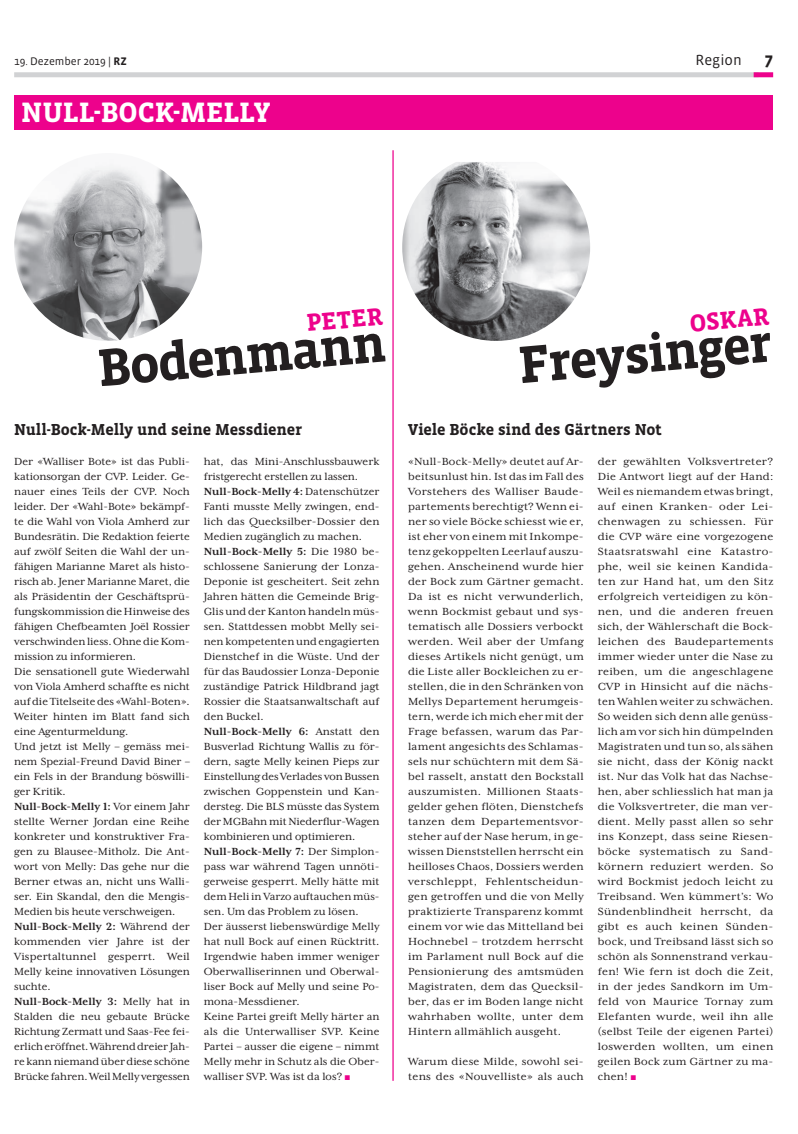
<style>
.page{position:relative;width:798px;height:1134px;background:#fff}
.page>*{position:absolute;margin:0;border:0;box-sizing:border-box;transform-origin:0 0}
.t1{font:700 53.75px "Vista Slab OT";color:#231f20}
.t2{font:700 28.75px "Vista Slab OT";letter-spacing:-.005em;color:#fff}
.t3{font:700 25px "Vista Slab OT";color:#ed028c}
.t4{font:700 17.5px "Vista Sans OT";color:#231f20}
.t5{font:700 16.25px "Vista Slab OT";letter-spacing:-.005em;color:#231f20}
.t6{font:15px "Vista Sans OT";color:#231f20}
.t7{font:11.88px/15px "Mrs Eaves XL Serif OT";color:#231f20}
.t8{font:11.88px/15px "Mrs Eaves XL Serif OT";color:#231f20;text-align:justify;scale:1.04 1}
.t9{font:11.88px/15px "Mrs Eaves XL Serif OT";letter-spacing:.02em;color:#231f20}
.t10{font:11.25px "Vista Sans OT";color:#231f20}
.s1{font-weight:700}
.s2{color:#ed028c}
</style>
<div class="page">
<div style="left:14px;top:72px;width:744px;height:5px;background:#d1d2d4"></div>
<div style="left:753px;top:72px;width:19px;height:5px;background:#ed028c"></div>
<hr style="left:392px;top:150px;width:1px;height:931px;background:#ed028c">
<img style="left:402px;top:162px;width:188px;height:179px">
<img style="left:14px;top:153px;width:188px;height:188px;border-radius:94px">
<div style="left:14px;top:96px;width:758px;height:34px;background:#ed028c"></div>
<p class="t10" style="left:14px;top:55px;width:114px">19. Dezember 2019 | <span class="s1">RZ</span></p>
<p class="t6" style="left:695px;top:52px;width:48px">Region</p>
<h3 class="t4" style="left:764px;top:50px;width:10px">7</h3>
<h2 class="t2" style="left:21px;top:98px;width:250px">NULL-BOCK-MELLY</h2>
<h3 class="t3" style="left:305px;top:310px;width:78px;rotate:-5deg">PETER</h3>
<h1 class="t1" style="left:95px;top:341px;width:290px;rotate:-5deg">Bodenmann</h1>
<h3 class="t5" style="left:14px;top:422px;width:289px">Null-Bock-Melly und seine Messdiener</h3>
<p class="t7" style="left:14px;top:454px;width:177px">Der «Walliser Bote» ist das Publi&shy;kationsorgan der CVP. Leider. Ge&shy;nauer eines Teils der CVP. Noch leider. Der «Wahl-Bote» bekämpf&shy;te die Wahl von Viola Amherd zur<br>Bundesrätin. Die Redaktion feierte auf zwölf Seiten die Wahl der un&shy;fähigen Marianne Maret als histo&shy;risch ab. Jener Marianne Maret, die als Präsidentin der Geschäftsprü&shy;fungskommission die Hinweise des fähigen Chefbeamten Joël Rossier verschwinden liess. Ohne die Kom&shy;mission zu informieren.<br>Die sensationell gute Wiederwahl von Viola Amherd schaffte es nicht auf die Titelseite des «Wahl-Boten».<br>Weiter hinten im Blatt fand sich eine Agenturmeldung.<br>Und jetzt ist Melly – gemäss mei&shy;nem Spezial-Freund David Biner – ein Fels in der Brandung böswilli&shy;ger Kritik.<br><span class="s1">Null-Bock-Melly 1:</span> Vor einem Jahr stellte Werner Jordan eine Reihe konkreter und konstruktiver Fra&shy;gen zu Blausee-Mitholz. Die Ant&shy;wort von Melly: Das gehe nur die<br>Berner etwas an, nicht uns Walli&shy;ser. Ein Skandal, den die Mengis-<br>Medien bis heute verschweigen.<br><span class="s1">Null-Bock-Melly 2:</span> Während der kommenden vier Jahre ist der<br>Vispertaltunnel gesperrt. Weil<br>Melly keine innovativen Lösungen suchte.<br><span class="s1">Null-Bock-Melly 3:</span> Melly hat in<br>Stalden die neu gebaute Brücke<br>Richtung Zermatt und Saas-Fee fei&shy;erlich eröffnet. Während dreier Jah&shy;re kann niemand über diese schöne<br>Brücke fahren. Weil Melly vergessen</p>
<p class="t7" style="left:204px;top:454px;width:177px">hat, das Mini-Anschlussbauwerk fristgerecht erstellen zu lassen.<br><span class="s1">Null-Bock-Melly 4:</span> Datenschützer<br>Fanti musste Melly zwingen, end&shy;lich das Quecksilber-Dossier den<br>Medien zugänglich zu machen.<br><span class="s1">Null-Bock-Melly 5:</span> Die 1980 be&shy;schlossene Sanierung der Lonza-<br>Deponie ist gescheitert. Seit zehn<br>Jahren hätten die Gemeinde Brig-<br>Glis und der Kanton handeln müs&shy;sen. Stattdessen mobbt Melly sei&shy;nen kompetenten und engagierten<br>Dienstchef in die Wüste. Und der für das Baudossier Lonza-Deponie zuständige Patrick Hildbrand jagt<br>Rossier die Staatsanwaltschaft auf den Buckel.<br><span class="s1">Null-Bock-Melly 6:</span> Anstatt den<br>Busverlad Richtung Wallis zu för&shy;dern, sagte Melly keinen Pieps zur<br>Einstellung des Verlades von Bussen zwischen Goppenstein und Kan&shy;dersteg. Die BLS müsste das System der MGBahn mit Niederflur-Wagen kombinieren und optimieren.<br><span class="s1">Null-Bock-Melly 7:</span> Der Simplon&shy;pass war während Tagen unnöti&shy;gerweise gesperrt. Melly hätte mit dem Heli in Varzo auftauchen müs&shy;sen. Um das Problem zu lösen.<br>Der äusserst liebenswürdige Melly hat null Bock auf einen Rücktritt.<br>Irgendwie haben immer weniger<br>Oberwalliserinnen und Oberwal&shy;liser Bock auf Melly und seine Po&shy;mona-Messdiener.<br>Keine Partei greift Melly härter an als die Unterwalliser SVP. Keine<br>Partei – ausser die eigene – nimmt<br>Melly mehr in Schutz als die Ober&shy;walliser SVP. Was ist da los? <span class="s2">■</span></p>
<h3 class="t3" style="left:688px;top:310px;width:81px;rotate:-5deg">OSKAR</h3>
<h1 class="t1" style="left:516px;top:338px;width:255px;rotate:-5deg">Freysinger</h1>
<h3 class="t5" style="left:408px;top:422px;width:255px">Viele Böcke sind des Gärtners Not</h3>
<p class="t7" style="left:408px;top:454px;width:177px;text-align:justify">«Null-Bock-Melly» deutet auf Ar&shy;beitsunlust hin. Ist das im Fall des Vorstehers des Walliser Baude&shy;partements berechtigt? Wenn ei&shy;ner so viele Böcke schiesst wie er, ist eher von einem mit Inkompe&shy;tenz gekoppelten Leerlauf auszu&shy;gehen. Anscheinend wurde hier der Bock zum Gärtner gemacht.<br>Da ist es nicht verwunderlich, wenn Bockmist gebaut und sys&shy;tematisch alle Dossiers verbockt werden. Weil aber der Umfang dieses Artikels nicht genügt, um die Liste aller Bockleichen zu er&shy;stellen, die in den Schränken von Mellys Departement herumgeis&shy;tern, werde ich mich eher mit der Frage befassen, warum das Par&shy;lament angesichts des Schlamas&shy;sels nur schüchtern mit dem Sä&shy;bel rasselt, anstatt den Bockstall auszumisten. Millionen Staats&shy;gelder gehen flöten, Dienstchefs tanzen dem Departementsvor&shy;steher auf der Nase herum, in ge&shy;wissen Dienststellen herrscht ein heilloses Chaos, Dossiers werden verschleppt, Fehlentscheidun&shy;gen getroffen und die von Melly praktizierte Transparenz kommt einem vor wie das Mittelland bei Hochnebel – trotzdem herrscht im Parlament null Bock auf die Pensionierung des amtsmüden Magistraten, dem das Quecksil&shy;ber, das er im Boden lange nicht wahrhaben wollte, unter dem Hintern allmählich ausgeht.</p>
<p class="t9" style="left:408px;top:1054px;width:177px">Warum diese Milde, sowohl sei&shy;tens des «Nouvelliste» als auch</p>
<p class="t8" style="left:597px;top:454px;width:170px">der gewählten Volksvertreter?<br>Die Antwort liegt auf der Hand:<br>Weil es niemandem etwas bringt, auf einen Kranken- oder Lei&shy;chenwagen zu schiessen. Für die CVP wäre eine vorgezogene Staatsratswahl eine Katastro&shy;phe, weil sie keinen Kandida&shy;ten zur Hand hat, um den Sitz erfolgreich verteidigen zu kön&shy;nen, und die anderen freuen sich, der Wählerschaft die Bock&shy;leichen des Baudepartements immer wieder unter die Nase zu reiben, um die angeschlagene CVP in Hinsicht auf die nächs&shy;ten Wahlen weiter zu schwächen.<br>So weiden sich denn alle genüss&shy;lich am vor sich hin dümpelnden Magistraten und tun so, als sähen sie nicht, dass der König nackt ist. Nur das Volk hat das Nachse&shy;hen, aber schliesslich hat man ja die Volksvertreter, die man ver&shy;dient. Melly passt allen so sehr ins Konzept, dass seine Riesen&shy;böcke systematisch zu Sand&shy;körnern reduziert werden. So wird Bockmist jedoch leicht zu Treibsand. Wen kümmert’s: Wo Sündenblindheit herrscht, da gibt es auch keinen Sünden&shy;bock, und Treibsand lässt sich so schön als Sonnenstrand verkau&shy;fen! Wie fern ist doch die Zeit, in der jedes Sandkorn im Um&shy;feld von Maurice Tornay zum Elefanten wurde, weil ihn alle (selbst Teile der eigenen Partei) loswerden wollten, um einen geilen Bock zum Gärtner zu ma&shy;chen! <span class="s2">■</span></p>
</div>
